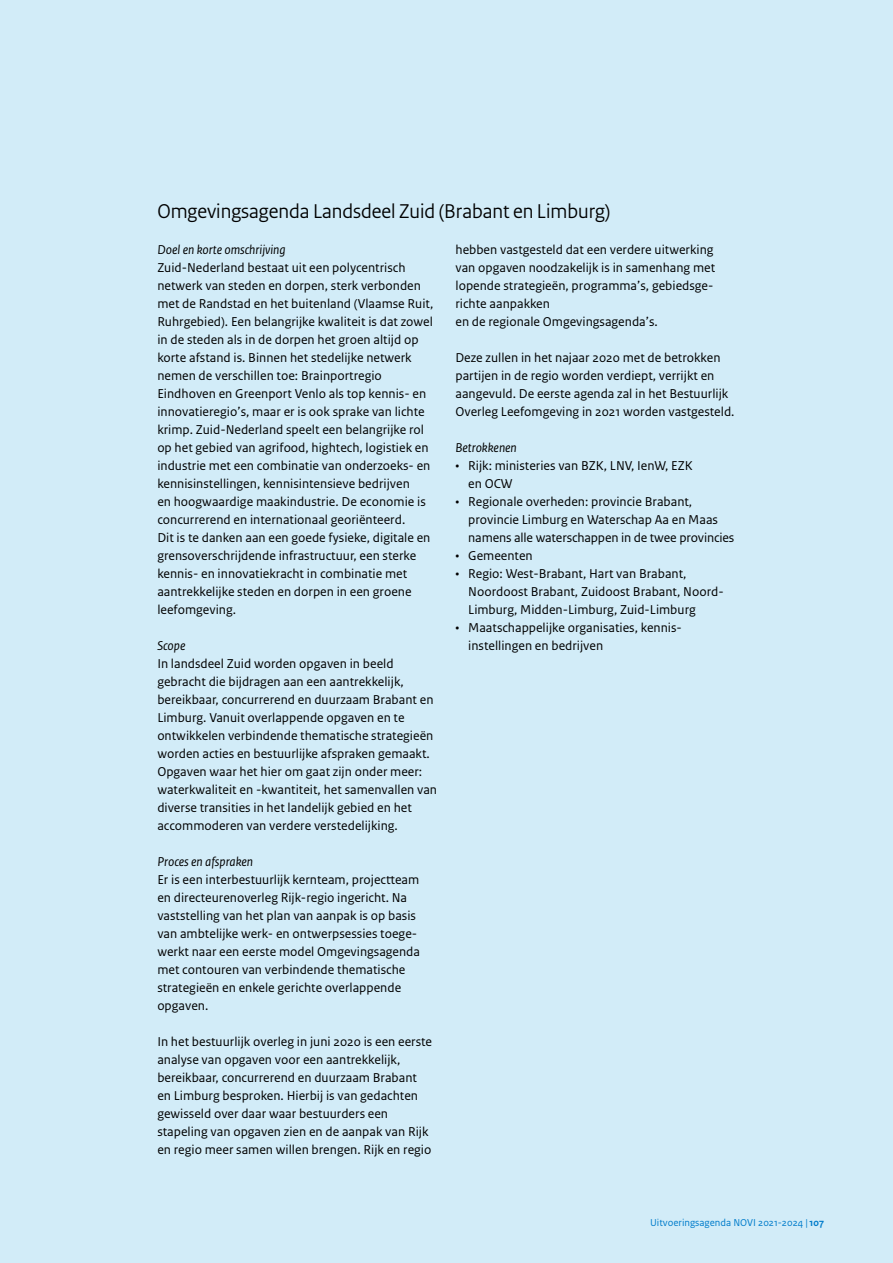
<style>
.page{position:relative;width:893px;height:1263px;background:#d2ecf8}
.page>*{position:absolute;margin:0;border:0;box-sizing:border-box;transform-origin:0 0}
._21_RO_Kader_Kop_Zwa{font:21px "Rijksoverheid Sans Heading";color:#000}
._24_RO_Kader_Broodte{font:13.5px/18px "Rijksoverheid Sans Text";color:#000}
._26_RO_Kader_Opsommi{font:13.5px/18px "Rijksoverheid Sans Text";color:#000}
._23_RO_Kader_Subkop{font:italic 13.5px "Rijksoverheid Sans Text";color:#000}
.t1{font:10.5px "Rijksoverheid Sans Text";color:#007ccb}
.s1{font-weight:700}
</style>
<div class="page">
<p class="_21_RO_Kader_Kop_Zwa" style="left:157px;top:199px;width:455px">Omgevingsagenda Landsdeel Zuid (Brabant en Limburg)</p>
<p class="_23_RO_Kader_Subkop" style="left:157px;top:242px;width:130px">Doel en korte omschrijving</p>
<p class="_24_RO_Kader_Broodte" style="left:157px;top:259px;width:277px">Zuid-Nederland bestaat uit een polycentrisch netwerk van steden en dorpen, sterk verbonden met de Randstad en het buitenland (Vlaamse Ruit, Ruhrgebied). Een belangrijke kwaliteit is dat zowel in de steden als in de dorpen het groen altijd op korte afstand is. Binnen het stedelijke netwerk nemen de verschillen toe: Brainportregio Eindhoven en Greenport Venlo als top kennis- en innovatieregio’s, maar er is ook sprake van lichte krimp. Zuid-Nederland speelt een belangrijke rol op het gebied van agrifood, hightech, logistiek en industrie met een combinatie van onderzoeks- en kennisinstellingen, kennisintensieve bedrijven<br>en hoogwaardige maakindustrie. De economie is concurrerend en internationaal georiënteerd.<br>Dit is te danken aan een goede fysieke, digitale en grensoverschrijdende infrastructuur, een sterke kennis- en innovatiekracht in combinatie met aantrekkelijke steden en dorpen in een groene leefomgeving.</p>
<p class="_23_RO_Kader_Subkop" style="left:157px;top:638px;width:30px">Scope</p>
<p class="_24_RO_Kader_Broodte" style="left:157px;top:655px;width:281px">In landsdeel Zuid worden opgaven in beeld gebracht die bijdragen aan een aantrekkelijk, bereikbaar, concurrerend en duurzaam Brabant en Limburg. Vanuit overlappende opgaven en te ontwikkelen verbindende thematische strategieën worden acties en bestuurlijke afspraken gemaakt.<br>Opgaven waar het hier om gaat zijn onder meer: waterkwaliteit en -kwantiteit, het samenvallen van diverse transities in het landelijk gebied en het accommoderen van verdere verstedelijking.</p>
<p class="_23_RO_Kader_Subkop" style="left:157px;top:854px;width:97px">Proces en afspraken</p>
<p class="_24_RO_Kader_Broodte" style="left:157px;top:871px;width:264px">Er is een interbestuurlijk kernteam, projectteam en directeurenoverleg Rijk-regio ingericht. Na vaststelling van het plan van aanpak is op basis van ambtelijke werk- en ontwerpsessies toege&shy;werkt naar een eerste model Omgevingsagenda met contouren van verbindende thematische strategieën en enkele gerichte overlappende opgaven.</p>
<p class="_24_RO_Kader_Broodte" style="left:157px;top:1033px;width:276px">In het bestuurlijk overleg in juni 2020 is een eerste analyse van opgaven voor een aantrekkelijk, bereikbaar, concurrerend en duurzaam Brabant en Limburg besproken. Hierbij is van gedachten gewisseld over daar waar bestuurders een stapeling van opgaven zien en de aanpak van Rijk en regio meer samen willen brengen. Rijk en regio</p>
<p class="_24_RO_Kader_Broodte" style="left:455px;top:241px;width:261px">hebben vastgesteld dat een verdere uitwerking van opgaven noodzakelijk is in samenhang met lopende strategieën, programma’s, gebiedsge&shy;richte aanpakken<br>en de regionale Omgevingsagenda’s.</p>
<p class="_24_RO_Kader_Broodte" style="left:455px;top:349px;width:281px">Deze zullen in het najaar 2020 met de betrokken partijen in de regio worden verdiept, verrijkt en aangevuld. De eerste agenda zal in het Bestuurlijk Overleg Leefomgeving in 2021 worden vastgesteld.</p>
<p class="_23_RO_Kader_Subkop" style="left:455px;top:440px;width:63px">Betrokkenen</p>
<p class="_26_RO_Kader_Opsommi" style="left:468px;top:457px;width:226px;text-indent:-13px">• Rijk: ministeries van BZK, LNV, IenW, EZK en OCW</p>
<p class="_26_RO_Kader_Opsommi" style="left:468px;top:493px;width:268px;text-indent:-13px">• Regionale overheden: provincie Brabant, provincie Limburg en Waterschap Aa en Maas namens alle waterschappen in de twee provincies</p>
<p class="_26_RO_Kader_Opsommi" style="left:455px;top:547px;width:79px">• Gemeenten</p>
<p class="_26_RO_Kader_Opsommi" style="left:468px;top:565px;width:257px;text-indent:-13px">• Regio: West-Brabant, Hart van Brabant,<br>Noordoost Brabant, Zuidoost Brabant, Noord-<br>Limburg, Midden-Limburg, Zuid-Limburg</p>
<p class="_26_RO_Kader_Opsommi" style="left:468px;top:619px;width:213px;text-indent:-13px">• Maatschappelijke organisaties, kennis&shy;instellingen en bedrijven</p>
<p class="t1" style="left:650px;top:1216px;width:175px">Uitvoeringsagenda NOVI 2021-2024 | <span class="s1">107</span></p>
</div>
